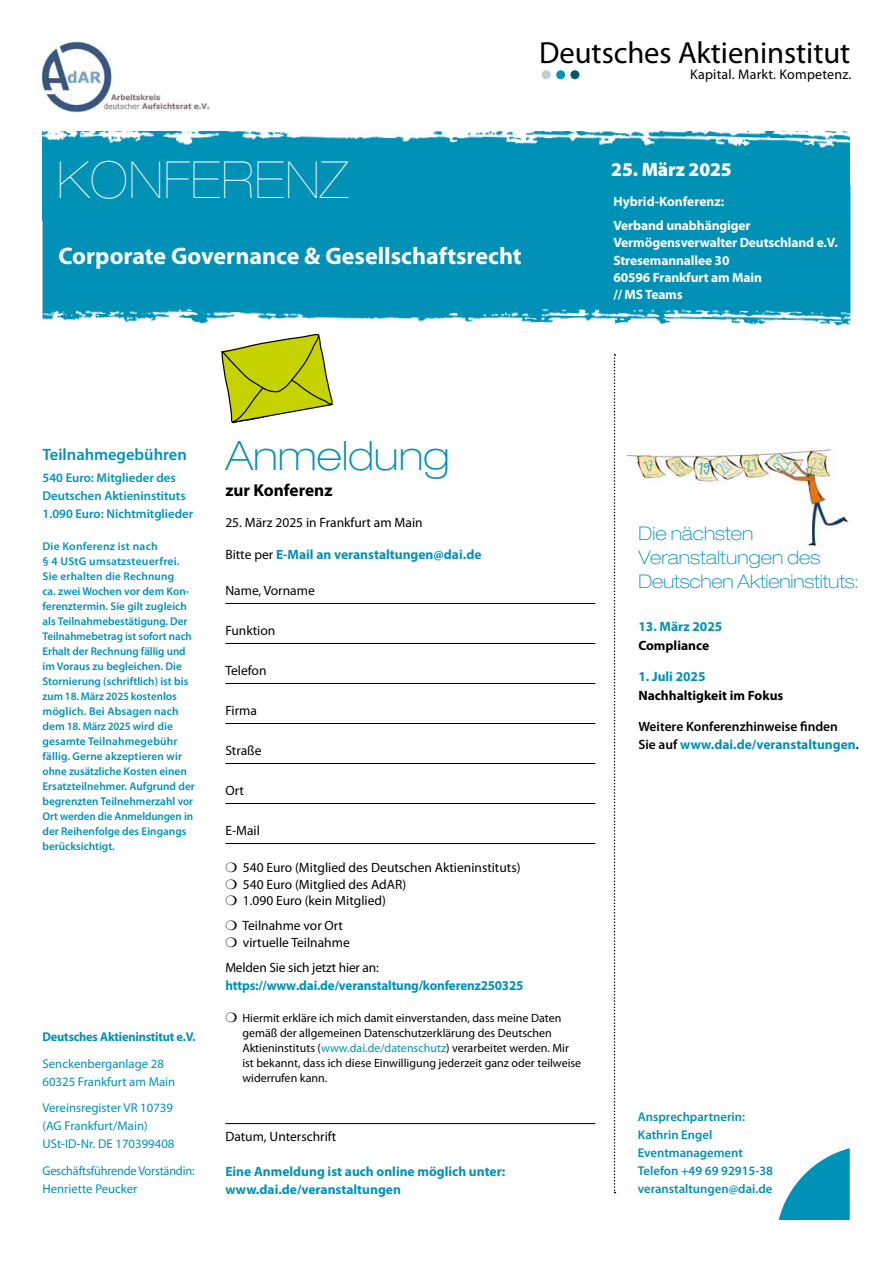
<style>
.page{position:relative;width:893px;height:1263px;background:#fff}
.page>*{position:absolute;margin:0;border:0;box-sizing:border-box;transform-origin:0 0}
.t1{font:900 expanded 51.15px "Helvetica Neue";letter-spacing:.03em;color:#fff;scale:.91 1}
.t2{font:100 expanded 40.5px "Helvetica Neue";color:#0091b6}
.t3{font:30.6px "Myriad Pro";letter-spacing:-.005em;color:#000}
.t4{font:700 24px "Myriad Pro";color:#fff}
.t5{font:900 19.5px "Myriad Pro";letter-spacing:-.005em;color:#fff}
.t6{font:100 expanded 18.75px/24px "Helvetica Neue";letter-spacing:-.01em;color:#0091b6}
.t7{font:700 17.25px "Myriad Pro";color:#000}
.t8{font:600 16.5px "Myriad Pro";color:#0091b6}
.t9{font:13.95px "Myriad Pro";letter-spacing:.015em;color:#000}
.t10{font:13.5px/16.5px "Myriad Pro";color:#000}
.t11{font:700 13.5px/18px "Myriad Pro";color:#0091b6}
.t12{font:700 13.5px/17.2px "Myriad Pro";letter-spacing:-.01em;color:#fff}
.t13{font:600 13.5px/18px "Myriad Pro";color:#000}
.t14{font:700 13.5px "Myriad Pro";color:#000}
.t15{font:600 12.75px/18px "Myriad Pro";color:#0091b6}
.t16{font:12.75px/18px "Myriad Pro";color:#0091b6}
.t17{font:12.75px/18px "Myriad Pro";letter-spacing:-.02em;color:#0091b6}
.t18{font:700 12.75px "Myriad Pro";letter-spacing:-.015em;color:#0091b6}
.t19{font:12px/15px "Myriad Pro";color:#000}
.t20{font:600 11.25px/15px "Myriad Pro";color:#0091b6}
.s1{font-weight:400;color:#000}
.s2{color:#0091b6}
.s3{font-weight:700;color:#0091b6}
</style>
<div class="page">
<img style="left:43px;top:221px;width:807px;height:105px">
<div style="left:43px;top:132px;width:807px;height:89px;background:#0091b6"></div>
<img style="left:42px;top:70px;width:808px;height:109px">
<svg style="left:779px;top:1148px;width:71px;height:72px"></svg>
<div style="left:542px;top:70px;width:9px;height:9px;background:#bfcfd8;border-radius:50%"></div>
<div style="left:556px;top:70px;width:9px;height:9px;background:#0091b6;border-radius:50%"></div>
<div style="left:570px;top:70px;width:9px;height:9px;background:#00596e;border-radius:50%"></div>
<img style="left:627px;top:449px;width:222px;height:98px">
<svg style="left:614px;top:354px;width:1px;height:839px"></svg>
<hr style="left:225px;top:603px;width:370px;height:1px;background:#000">
<hr style="left:225px;top:643px;width:370px;height:1px;background:#000">
<hr style="left:225px;top:683px;width:370px;height:1px;background:#000">
<hr style="left:225px;top:723px;width:370px;height:1px;background:#000">
<hr style="left:225px;top:763px;width:370px;height:1px;background:#000">
<hr style="left:225px;top:803px;width:370px;height:1px;background:#000">
<hr style="left:225px;top:843px;width:370px;height:1px;background:#000">
<hr style="left:225px;top:1123px;width:370px;height:1px;background:#000">
<svg style="left:221px;top:334px;width:113px;height:90px"></svg>
<img style="left:40px;top:41px;width:174px;height:79px">
<h3 class="t3" style="left:539px;top:34px;width:313px">Deutsches Aktieninstitut</h3>
<p class="t9" style="left:690px;top:66px;width:163px">Kapital. Markt. Kompetenz.</p>
<h1 class="t1" style="left:57px;top:150px;width:320px">KONFERENZ</h1>
<h3 class="t4" style="left:58px;top:240px;width:465px">Corporate Governance &amp; Gesellschaftsrecht</h3>
<h3 class="t5" style="left:611px;top:156px;width:122px">25. März 2025</h3>
<p class="t12" style="left:613px;top:189px;width:139px;line-height:24.5px">Hybrid-Konferenz:<br>Verband unabhängiger</p>
<p class="t12" style="left:613px;top:234px;width:226px">Vermögensverwalter Deutschland e.V.<br>Stresemannallee 30<br>60596 Frankfurt am Main<br>// MS Teams</p>
<h3 class="t8" style="left:43px;top:444px;width:146px">Teilnahmegebühren</h3>
<p class="t15" style="left:43px;top:468px;width:152px">540 Euro: Mitglieder des<br>Deutschen Aktieninstituts<br>1.090 Euro: Nichtmitglieder</p>
<p class="t20" style="left:43px;top:538px;width:154px">Die Konferenz ist nach<br>§ 4 UStG umsatzsteuerfrei.<br>Sie erhalten die Rechnung<br>ca. zwei Wochen vor dem Kon&shy;ferenztermin. Sie gilt zugleich als Teilnahmebestätigung. Der<br>Teilnahmebetrag ist sofort nach<br>Erhalt der Rechnung fällig und im Voraus zu begleichen. Die<br>Stornierung (schriftlich) ist bis zum 18. März 2025 kostenlos möglich. Bei Absagen nach dem 18. März 2025 wird die gesamte Teilnahmegebühr fällig. Gerne akzeptieren wir ohne zusätzliche Kosten einen<br>Ersatzteilnehmer. Aufgrund der begrenzten Teilnehmerzahl vor<br>Ort werden die Anmeldungen in der Reihenfolge des Eingangs berücksichtigt.</p>
<p class="t18" style="left:43px;top:1029px;width:155px">Deutsches Aktieninstitut e.V.</p>
<p class="t16" style="left:43px;top:1054px;width:134px">Senckenberganlage 28<br>60325 Frankfurt am Main</p>
<p class="t16" style="left:43px;top:1099px;width:133px">Vereinsregister VR 10739 (AG Frankfurt/Main)<br>USt-ID-Nr. DE 170399408</p>
<p class="t17" style="left:43px;top:1161px;width:154px">Geschäftsführende Vorständin:<br>Henriette Peucker</p>
<h2 class="t2" style="left:225px;top:431px;width:226px">Anmeldung</h2>
<h3 class="t7" style="left:225px;top:479px;width:109px">zur Konferenz</h3>
<p class="t10" style="left:225px;top:514px;width:199px">25. März 2025 in Frankfurt am Main</p>
<p class="t11" style="left:225px;top:545px;width:258px"><span class="s1">Bitte per</span> E-Mail an veranstaltungen@dai.de</p>
<p class="t10" style="left:225px;top:582px;width:91px">Name, Vorname</p>
<p class="t10" style="left:225px;top:622px;width:51px">Funktion</p>
<p class="t10" style="left:225px;top:662px;width:43px">Telefon</p>
<p class="t10" style="left:225px;top:702px;width:33px">Firma</p>
<p class="t10" style="left:225px;top:742px;width:38px">Straße</p>
<p class="t10" style="left:225px;top:782px;width:20px">Ort</p>
<p class="t10" style="left:225px;top:822px;width:36px">E-Mail</p>
<p class="t10" style="left:225px;top:859px;width:297px">❍ 540 Euro (Mitglied des Deutschen Aktieninstituts) ❍ 540 Euro (Mitglied des AdAR)<br>❍ 1.090 Euro (kein Mitglied)</p>
<p class="t10" style="left:225px;top:917px;width:126px">❍ Teilnahme vor Ort ❍ virtuelle Teilnahme</p>
<p class="t10" style="left:225px;top:959px;width:155px">Melden Sie sich jetzt hier an:</p>
<p class="t11" style="left:225px;top:976px;width:300px">https://www.dai.de/veranstaltung/konferenz250325</p>
<p class="t19" style="left:242px;top:1010px;width:340px;text-indent:-17px">❍ Hiermit erkläre ich mich damit einverstanden, dass meine Daten gemäß der allgemeinen Datenschutzerklärung des Deutschen Aktieninstituts (<span class="s2">www.dai.de/datenschutz</span>) verarbeitet werden. Mir ist bekannt, dass ich diese Einwilligung jederzeit ganz oder teilweise widerrufen kann.</p>
<p class="t10" style="left:225px;top:1128px;width:113px">Datum, Unterschrift</p>
<p class="t11" style="left:225px;top:1162px;width:281px">Eine Anmeldung ist auch online möglich unter: www.dai.de/veranstaltungen</p>
<h3 class="t6" style="left:638px;top:521px;width:222px">Die nächsten<br>Veranstaltungen des<br>Deutschen Aktieninstituts:</h3>
<p class="t11" style="left:638px;top:617px;width:86px">13. März 2025</p>
<p class="t14" style="left:638px;top:636px;width:72px">Compliance</p>
<p class="t11" style="left:638px;top:667px;width:69px">1. Juli 2025</p>
<p class="t14" style="left:638px;top:686px;width:147px">Nachhaltigkeit im Fokus</p>
<p class="t13" style="left:638px;top:717px;width:222px">Weitere Konferenzhinweise finden<br>Sie auf <span class="s3">www.dai.de/veranstaltungen</span>.</p>
<p class="t15" style="left:638px;top:1107px;width:137px">Ansprechpartnerin:<br>Kathrin Engel<br>Eventmanagement<br>Telefon +49 69 92915-38 veranstaltungen@dai.de</p>
</div>
